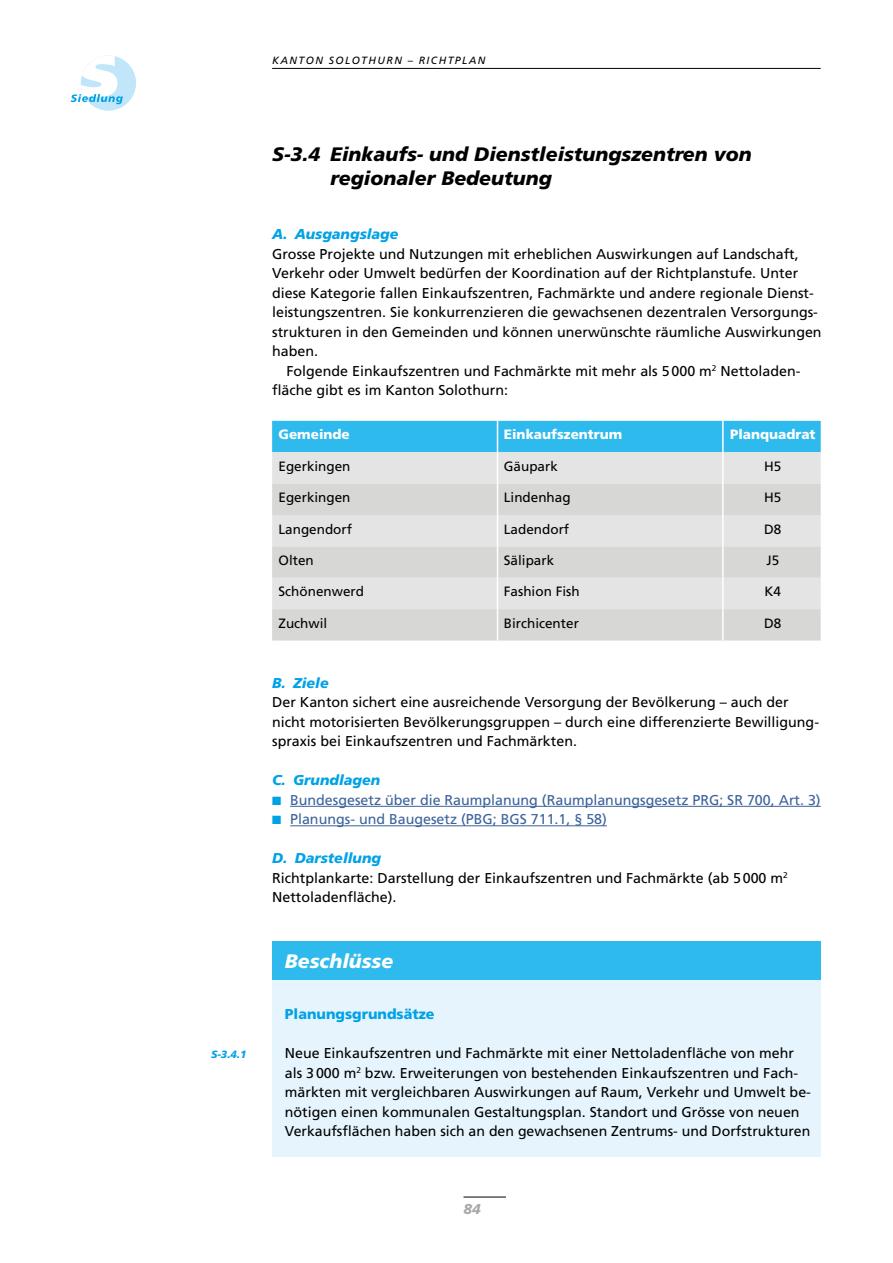
<style>
.page{position:relative;width:893px;height:1263px;background:#fff}
.page>*{position:absolute;margin:0;border:0;box-sizing:border-box;transform-origin:0 0}
.Titel_1_1{font:italic 900 19.5px/23.4px "Frutiger LT Std";color:#000}
.Kastentitel{font:italic 900 19.5px "Frutiger LT Std";color:#fff}
.Lauftext{font:14.25px/19.5px "Frutiger LT Std";color:#000}
.Kastentext{font:14.25px/19.5px "Frutiger LT Std";color:#000}
.t1{font:14.25px "Frutiger LT Std";color:#3b629b}
.Titel_ABCD{font:italic 900 14.25px "Frutiger LT Std";color:#00a2e6}
.Kastentext-2{font:900 14.25px "Frutiger LT Std";color:#00a2e6}
.Titel_ABCD_direkt_na{font:italic 900 14.25px "Frutiger LT Std";color:#00a2e6}
.t2{font:italic 900 14.25px "Frutiger LT Std";color:#a9a8a6}
.Tabellentext{font:13.5px "Frutiger LT Std";color:#000}
.Tabellen-Kopftext{font:900 13.5px "Frutiger LT Std";color:#fff}
.t3{font:italic 10.5px "Frutiger LT Std";letter-spacing:.135em;color:#000}
.Beschluss-Nummer{font:italic 900 10.5px "Frutiger LT Std";color:#00a2e6}
.s1{color:#00a2e6}
</style>
<div class="page">
<div style="left:272px;top:941px;width:549px;height:39px;background:#2ebaed"></div>
<div style="left:272px;top:980px;width:549px;height:177px;background:#e6f5fd"></div>
<hr style="left:463px;top:1197px;width:43px;height:1px;background:#000">
<hr style="left:272px;top:68px;width:549px;height:1px;background:#000">
<hr style="left:290px;top:806px;width:531px;height:1px;background:#3b629b">
<hr style="left:290px;top:825px;width:317px;height:1px;background:#3b629b">
<div style="left:272px;top:421px;width:549px;height:31px;background:#2ebaed"></div>
<div style="left:272px;top:452px;width:549px;height:32px;background:#e4e4e4"></div>
<svg style="left:272px;top:484px;width:549px;height:156px;background:#dcdcdb"></svg>
<hr style="left:497px;top:421px;width:1px;height:31px;background:#fff">
<hr style="left:722px;top:421px;width:2px;height:31px;background:#fff">
<hr style="left:497px;top:452px;width:1px;height:32px;background:#fff">
<hr style="left:722px;top:452px;width:2px;height:32px;background:#fff">
<hr style="left:497px;top:484px;width:1px;height:31px;background:#fff">
<hr style="left:722px;top:484px;width:2px;height:31px;background:#fff">
<hr style="left:497px;top:515px;width:1px;height:31px;background:#fff">
<hr style="left:722px;top:515px;width:2px;height:31px;background:#fff">
<hr style="left:497px;top:546px;width:1px;height:32px;background:#fff">
<hr style="left:722px;top:546px;width:2px;height:32px;background:#fff">
<hr style="left:497px;top:578px;width:1px;height:31px;background:#fff">
<hr style="left:722px;top:578px;width:2px;height:31px;background:#fff">
<hr style="left:497px;top:609px;width:1px;height:31px;background:#fff">
<hr style="left:722px;top:609px;width:2px;height:31px;background:#fff">
<div style="left:81px;top:55px;width:55px;height:56px;background:#c1e6fa;border-radius:50%"></div>
<svg style="left:71px;top:55px;width:52px;height:49px"></svg>
<p class="t3" style="left:272px;top:54px;width:215px">KANTON SOLOTHURN – RICHTPLAN</p>
<p class="Beschluss-Nummer" style="left:211px;top:1048px;width:37px">S-3.4.1</p>
<p class="Titel_1_1" style="left:331px;top:143px;width:423px;text-indent:-58px">S-3.4 Einkaufs- und Dienstleistungszentren von regionaler Bedeutung</p>
<p class="Titel_ABCD_direkt_na" style="left:272px;top:226px;width:128px">A. Ausgangslage</p>
<p class="Lauftext" style="left:272px;top:244px;width:551px">Grosse Projekte und Nutzungen mit erheblichen Auswirkungen auf Landschaft, Verkehr oder Umwelt bedürfen der Koordination auf der Richtplanstufe. Unter diese Kategorie fallen Einkaufszentren, Fachmärkte und andere regionale Dienst&shy;leistungszentren. Sie konkurrenzieren die gewachsenen dezentralen Versorgungs&shy;strukturen in den Gemeinden und können unerwünschte räumliche Auswirkungen haben.</p>
<p class="Lauftext" style="left:272px;top:361px;width:529px;text-indent:14px">Folgende Einkaufszentren und Fachmärkte mit mehr als 5000 m<sup>2</sup> Nettoladen&shy;fläche gibt es im Kanton Solothurn:</p>
<p class="Tabellen-Kopftext" style="left:279px;top:427px;width:73px">Gemeinde</p>
<p class="Tabellen-Kopftext" style="left:504px;top:427px;width:120px">Einkaufszentrum</p>
<p class="Tabellen-Kopftext" style="left:730px;top:427px;width:87px">Planquadrat</p>
<p class="Tabellentext" style="left:279px;top:458px;width:74px">Egerkingen</p>
<p class="Tabellentext" style="left:504px;top:458px;width:56px">Gäupark</p>
<p class="Tabellentext" style="left:764px;top:458px;width:19px">H5</p>
<p class="Tabellentext" style="left:279px;top:490px;width:74px">Egerkingen</p>
<p class="Tabellentext" style="left:504px;top:490px;width:68px">Lindenhag</p>
<p class="Tabellentext" style="left:764px;top:490px;width:19px">H5</p>
<p class="Tabellentext" style="left:279px;top:521px;width:75px">Langendorf</p>
<p class="Tabellentext" style="left:504px;top:521px;width:67px">Ladendorf</p>
<p class="Tabellentext" style="left:764px;top:521px;width:19px">D8</p>
<p class="Tabellentext" style="left:279px;top:552px;width:37px">Olten</p>
<p class="Tabellentext" style="left:504px;top:552px;width:52px">Sälipark</p>
<p class="Tabellentext" style="left:766px;top:552px;width:14px">J5</p>
<p class="Tabellentext" style="left:279px;top:584px;width:87px">Schönenwerd</p>
<p class="Tabellentext" style="left:504px;top:584px;width:77px">Fashion Fish</p>
<p class="Tabellentext" style="left:765px;top:584px;width:18px">K4</p>
<p class="Tabellentext" style="left:279px;top:615px;width:50px">Zuchwil</p>
<p class="Tabellentext" style="left:504px;top:615px;width:77px">Birchicenter</p>
<p class="Tabellentext" style="left:764px;top:615px;width:19px">D8</p>
<p class="Titel_ABCD" style="left:272px;top:674px;width:58px">B. Ziele</p>
<p class="Lauftext" style="left:272px;top:693px;width:548px">Der Kanton sichert eine ausreichende Versorgung der Bevölkerung – auch der nicht motorisierten Bevölkerungsgruppen – durch eine differenzierte Bewilligung&shy;spraxis bei Einkaufszentren und Fachmärkten.</p>
<p class="Titel_ABCD" style="left:272px;top:772px;width:110px">C. Grundlagen</p>
<p class="t1" style="left:272px;top:791px;width:550px"><span class="s1">■</span> Bundesgesetz über die Raumplanung (Raumplanungsgesetz PRG; SR 700, Art. 3)</p>
<p class="t1" style="left:272px;top:811px;width:336px"><span class="s1">■</span> Planungs- und Baugesetz (PBG; BGS 711.1, § 58)</p>
<p class="Titel_ABCD" style="left:272px;top:850px;width:110px">D. Darstellung</p>
<p class="Lauftext" style="left:272px;top:868px;width:517px">Richtplankarte: Darstellung der Einkaufszentren und Fachmärkte (ab 5000 m<sup>2<br></sup>Nettoladenfläche).</p>
<p class="Kastentitel" style="left:285px;top:950px;width:110px">Beschlüsse</p>
<p class="Kastentext-2" style="left:285px;top:1006px;width:151px">Planungsgrundsätze</p>
<p class="Kastentext" style="left:285px;top:1044px;width:528px">Neue Einkaufszentren und Fachmärkte mit einer Nettoladenfläche von mehr als 3000 m<sup>2</sup> bzw. Erweiterungen von bestehenden Einkaufszentren und Fach&shy;märkten mit vergleichbaren Auswirkungen auf Raum, Verkehr und Umwelt be&shy;nötigen einen kommunalen Gestaltungsplan. Standort und Grösse von neuen Verkaufsflächen haben sich an den gewachsenen Zentrums- und Dorfstrukturen</p>
<p class="t2" style="left:463px;top:1201px;width:19px">84</p>
</div>
